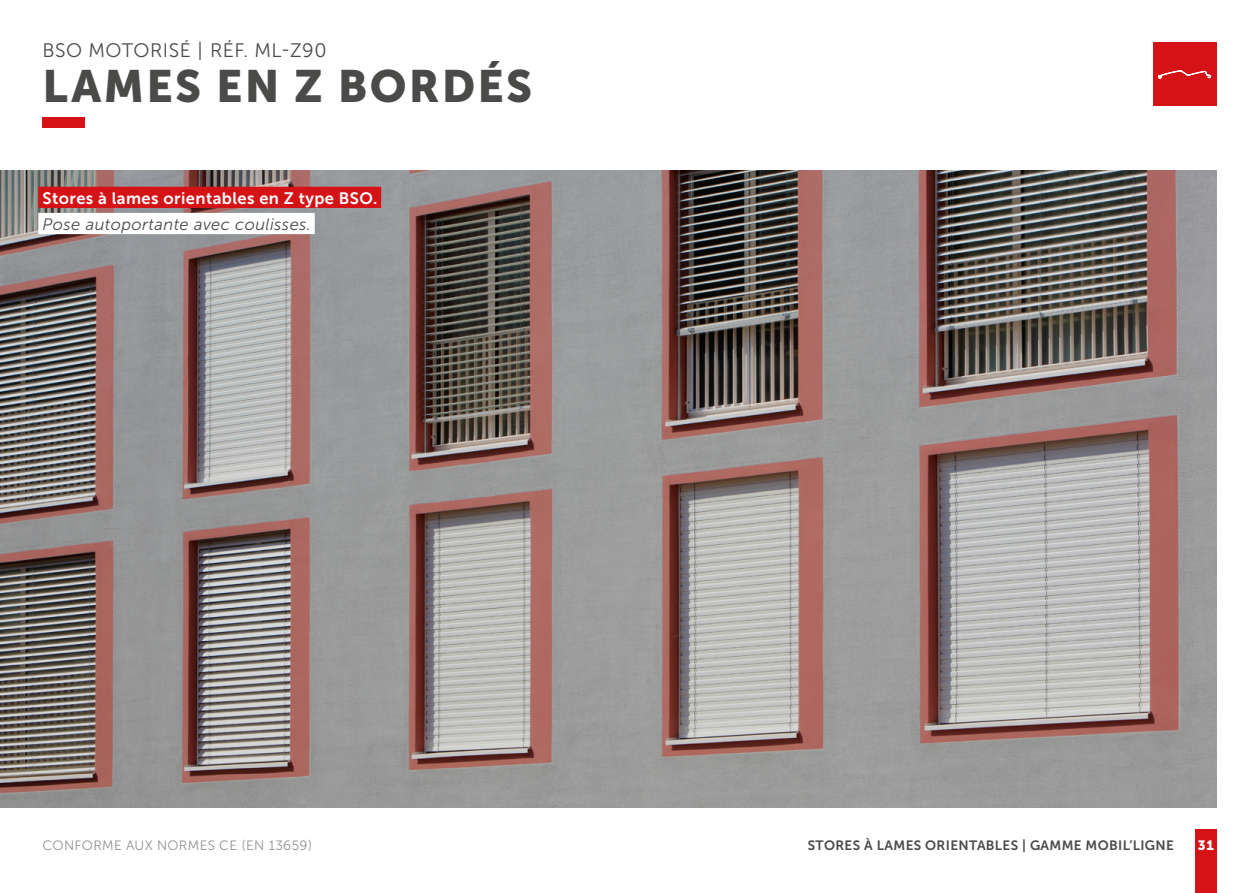
<style>
.page{position:relative;width:1259px;height:893px;background:#fff}
.page>*{position:absolute;margin:0;border:0;box-sizing:border-box;transform-origin:0 0}
.t1{font:45px "Museo Sans 900";letter-spacing:.05em;color:#4a4a49}
.t2{font:19.5px "Museo Sans 300";letter-spacing:.025em;color:#4a4a49}
.t3{font:16.5px "Museo Sans 700";letter-spacing:.025em;color:#fff}
.t4{font:italic 16.5px "Museo Sans 300";letter-spacing:.025em;color:#4a4a49}
.t5{font:13.5px "Museo Sans 700";letter-spacing:.025em;color:#4a4a49}
.t6{font:13.5px "Museo Sans 300";letter-spacing:.025em;color:#929292}
.t7{font:13.5px "Museo Sans 900";color:#fff}
</style>
<div class="page">
<div style="left:1195px;top:829px;width:21px;height:64px;background:#d51317"></div>
<div style="left:43px;top:117px;width:42px;height:11px;background:#d51317"></div>
<img style="left:0;top:170px;width:1216px;height:638px">
<div style="left:38px;top:187px;width:343px;height:21px;background:#d51317"></div>
<div style="left:38px;top:213px;width:277px;height:21px;background:#fff"></div>
<div style="left:1152px;top:43px;width:64px;height:63px;background:#d51317"></div>
<svg style="left:1158px;top:70px;width:53px;height:9px"></svg>
<h2 class="t2" style="left:43px;top:40px;width:285px">BSO MOTORISÉ | RÉF. ML-Z90</h2>
<h1 class="t1" style="left:43px;top:61px;width:491px">LAMES EN Z BORDÉS</h1>
<p class="t3" style="left:43px;top:189px;width:336px">Stores à lames orientables en Z type BSO.</p>
<p class="t4" style="left:43px;top:215px;width:270px">Pose autoportante avec coulisses.</p>
<p class="t6" style="left:43px;top:838px;width:271px">CONFORME AUX NORMES CE (EN 13659)</p>
<p class="t5" style="left:808px;top:838px;width:368px">STORES À LAMES ORIENTABLES | GAMME MOBIL’LIGNE</p>
<p class="t7" style="left:1197px;top:838px;width:18px">31</p>
</div>
